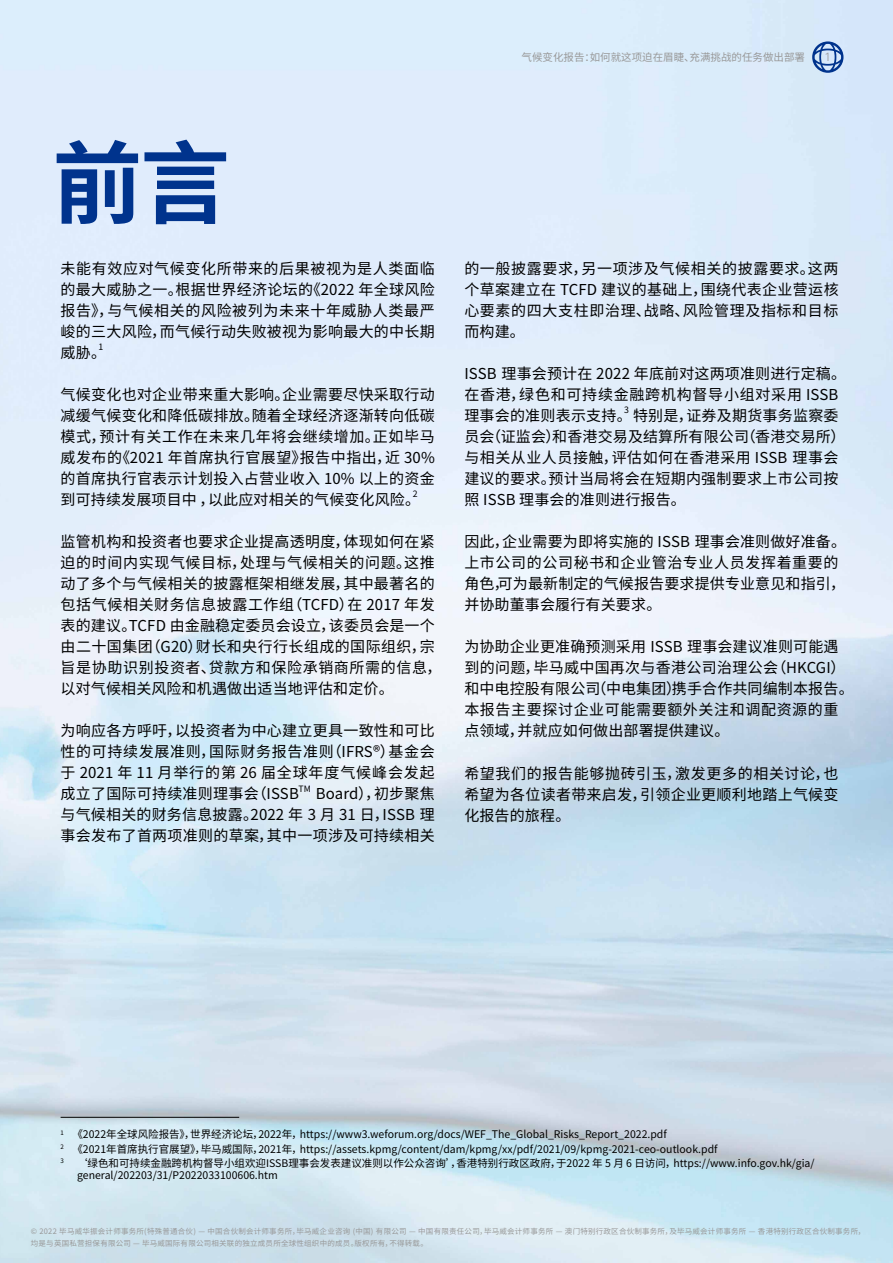
<style>
.page{position:relative;width:893px;height:1263px;background:#fff}
.page>*{position:absolute;margin:0;border:0;box-sizing:border-box;transform-origin:0 0}
.t1{font:700 90px "Noto Sans CJ Ksc";color:#00338d}
.t2{font:15px/21px "Noto Sans CJ Ksc";letter-spacing:.02em;color:#000;text-align:justify}
.t3{font:300 12px "Univers LT Std";color:#989898}
.t4{font:10.5px/14.1px "Noto Sans CJ Ksc";color:#000}
.t5{font:10.5px "Noto Sans CJ Ksc";color:#989898}
.t6{font:8.7px "Noto Sans CJ Ksc";color:#000}
.t7{font:7.5px/12px "Noto Sans CJ Ksc";letter-spacing:.03em;color:#989898}
</style>
<div class="page">
<img style="left:0;top:0;width:893px;height:1263px">
<hr style="left:61px;top:1117px;width:178px;height:1px;background:#000">
<svg style="left:812px;top:41px;width:31px;height:32px"></svg>
<p class="t5" style="left:521px;top:52px;width:285px">气候变化报告：如何就这项迫在眉睫、充满挑战的任务做出部署</p>
<p class="t3" style="left:824px;top:50px;width:8px">1</p>
<h1 class="t1" style="left:52px;top:133px;width:179px">前言</h1>
<p class="t2" style="left:61px;top:258px;width:376px">未能有效应对气候变化所带来的后果被视为是人类面临的最大威胁之一。根据世界经济论坛的《2022 年全球风险报告》，与气候相关的风险被列为未来十年威胁人类最严峻的三大风险，而气候行动失败被视为影响最大的中长期威胁。</p>
<p class="t6" style="left:99px;top:342px;width:6px">1</p>
<p class="t2" style="left:61px;top:384px;width:376px">气候变化也对企业带来重大影响。企业需要尽快采取行动减缓气候变化和降低碳排放。随着全球经济逐渐转向低碳模式，预计有关工作在未来几年将会继续增加。正如毕马威发布的《2021 年首席执行官展望》报告中指出，近 30%的首席执行官表示计划投入占营业收入 10% 以上的资金到可持续发展项目中，以此应对相关的气候变化风险。</p>
<p class="t6" style="left:413px;top:489px;width:6px">2</p>
<p class="t2" style="left:61px;top:531px;width:382px;text-align:left">监管机构和投资者也要求企业提高透明度，体现如何在紧迫的时间内实现气候目标，处理与气候相关的问题。这推动了多个与气候相关的披露框架相继发展，其中最著名的包括气候相关财务信息披露工作组（TCFD）在 2017 年发表的建议。TCFD 由金融稳定委员会设立，该委员会是一个由二十国集团（G20）财长和央行行长组成的国际组织，宗旨是协助识别投资者、贷款方和保险承销商所需的信息，以对气候相关风险和机遇做出适当地评估和定价。</p>
<p class="t2" style="left:61px;top:721px;width:376px">为响应各方呼吁，以投资者为中心建立更具一致性和可比性的可持续发展准则，国际财务报告准则（IFRS®）基金会于 2021 年 11 月举行的第 26 届全球年度气候峰会发起成立了国际可持续准则理事会（ISSB</p>
<p class="t6" style="left:299px;top:784px;width:14px">TM</p>
<p class="t2" style="left:61px;top:784px;width:376px;text-indent:255px">Board），初步聚焦与气候相关的财务信息披露。2022 年 3 月 31 日，ISSB 理事会发布了首两项准则的草案，其中一项涉及可持续相关</p>
<p class="t2" style="left:464px;top:258px;width:376px">的一般披露要求，另一项涉及气候相关的披露要求。这两个草案建立在 TCFD 建议的基础上，围绕代表企业营运核心要素的四大支柱即治理、战略、风险管理及指标和目标而构建。</p>
<p class="t2" style="left:464px;top:363px;width:383px;text-align:left">ISSB 理事会预计在 2022 年底前对这两项准则进行定稿。在香港，绿色和可持续金融跨机构督导小组对采用 ISSB理事会的准则表示支持。特别是，证券及期货事务监察委</p>
<p class="t6" style="left:624px;top:405px;width:6px">3</p>
<p class="t2" style="left:464px;top:426px;width:383px;text-align:left">员会（证监会）和香港交易及结算所有限公司（香港交易所）与相关从业人员接触，评估如何在香港采用 ISSB 理事会建议的要求。预计当局将会在短期内强制要求上市公司按照 ISSB 理事会的准则进行报告。</p>
<p class="t2" style="left:464px;top:531px;width:383px;text-align:left">因此，企业需要为即将实施的 ISSB 理事会准则做好准备。上市公司的公司秘书和企业管治专业人员发挥着重要的角色，可为最新制定的气候报告要求提供专业意见和指引，并协助董事会履行有关要求。</p>
<p class="t2" style="left:464px;top:637px;width:391px;text-align:left">为协助企业更准确预测采用 ISSB 理事会建议准则可能遇到的问题，毕马威中国再次与香港公司治理公会（HKCGI）和中电控股有限公司（中电集团）携手合作共同编制本报告。本报告主要探讨企业可能需要额外关注和调配资源的重点领域，并就应如何做出部署提供建议。</p>
<p class="t2" style="left:464px;top:763px;width:376px">希望我们的报告能够抛砖引玉，激发更多的相关讨论，也希望为各位读者带来启发，引领企业更顺利地踏上气候变化报告的旅程。</p>
<p class="t4" style="left:61px;top:1128px;width:756px"><sup>1</sup> 《2022年全球风险报告》，世界经济论坛，2022年，https://www3.weforum.org/docs/WEF_The_Global_Risks_Report_2022.pdf<br><sup>2</sup> 《2021年首席执行官展望》，毕马威国际，2021年，https://assets.kpmg/content/dam/kpmg/xx/pdf/2021/09/kpmg-2021-ceo-outlook.pdf<br><sup>3</sup> ‘绿色和可持续金融跨机构督导小组欢迎ISSB理事会发表建议准则以作公众咨询’，香港特别行政区政府，于2022 年 5 月 6 日访问，https://www.info.gov.hk/gia/</p>
<p class="t4" style="left:77px;top:1168px;width:202px">general/202203/31/P2022033100606.htm</p>
<p class="t7" style="left:31px;top:1225px;width:836px">© 2022 毕马威华振会计师事务所(特殊普通合伙) — 中国合伙制会计师事务所，毕马威企业咨询 (中国) 有限公司 — 中国有限责任公司，毕马威会计师事务所 — 澳门特别行政区合伙制事务所，及毕马威会计师事务所 — 香港特别行政区合伙制事务所，均是与英国私营担保有限公司 — 毕马威国际有限公司相关联的独立成员所全球性组织中的成员。版权所有，不得转载。</p>
</div>
